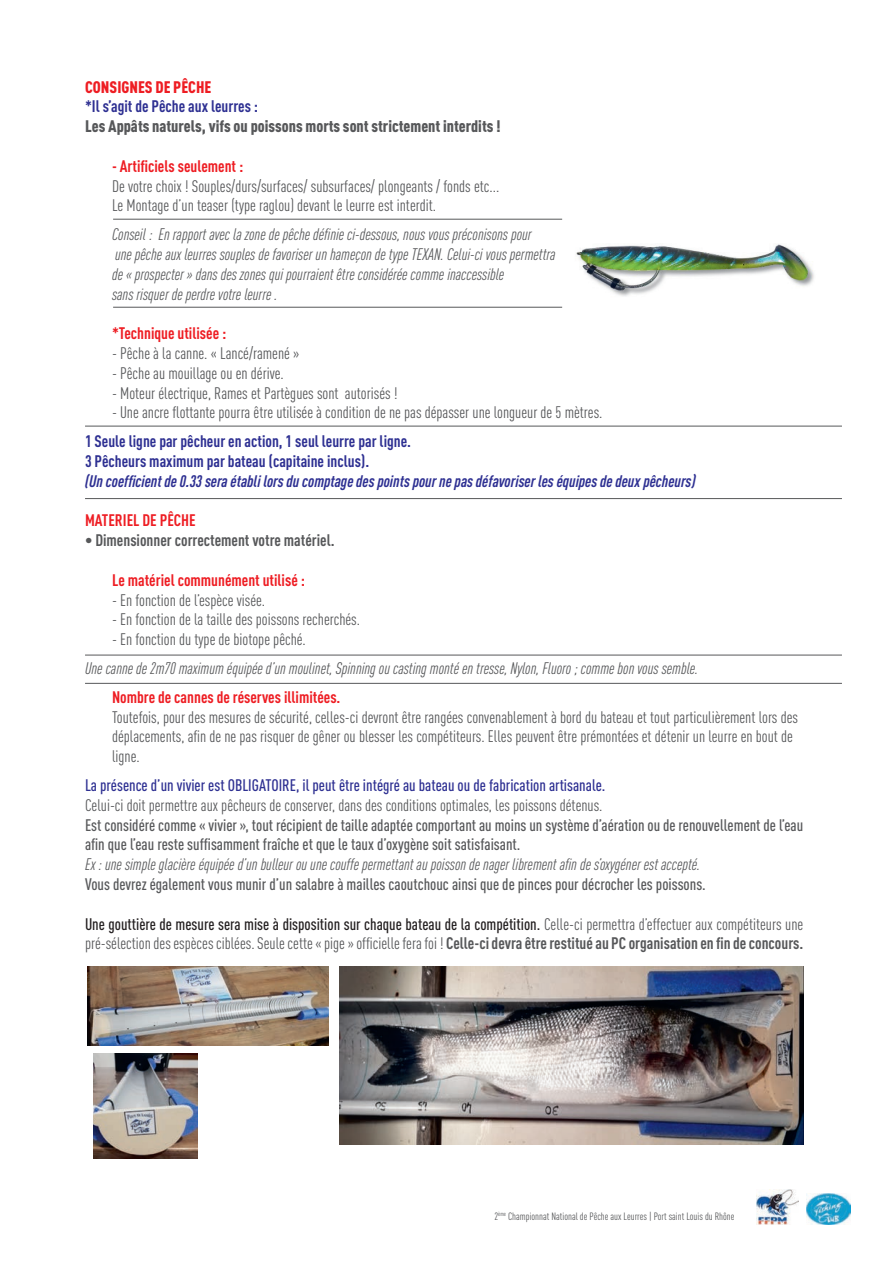
<style>
.page{position:relative;width:893px;height:1263px;background:#fff}
.page>*{position:absolute;margin:0;border:0;box-sizing:border-box;transform-origin:0 0}
.t1{font:condensed 16.5px/19.8px "DIN Pro";color:#57585a}
.t2{font:italic condensed 16.5px/19.8px "DIN Pro";color:#57585a}
.t3{font:500 condensed 16.5px/19.8px "DIN Pro";color:#57585a}
.t4{font:700 condensed 16.5px/19.8px "DIN Pro";color:#2e3092}
.t5{font:700 condensed 16.5px "DIN Pro";color:#ee1d23}
.t6{font:italic 700 condensed 16.5px "DIN Pro";color:#2e3092}
.t7{font:500 condensed 16.5px "DIN Pro";color:#2e3092}
.t8{font:900 condensed 16.5px "DIN Pro";color:#57585a}
.t9{font:700 condensed 16.5px "DIN Pro";color:#57585a}
.t10{font:900 condensed 16.5px "DIN Pro";color:#ee1d23}
.t11{font:condensed 10.5px "DIN Pro";color:#57585a}
.s1{font-weight:500;color:#231f20}
.s2{font-weight:700}
</style>
<div class="page">
<img style="left:576px;top:244px;width:238px;height:52px">
<hr style="left:85px;top:426px;width:757px;height:1px;background:#57585a">
<hr style="left:113px;top:219px;width:449px;height:1px;background:#57585a">
<hr style="left:113px;top:307px;width:449px;height:1px;background:#57585a">
<hr style="left:85px;top:655px;width:757px;height:1px;background:#57585a">
<hr style="left:85px;top:683px;width:757px;height:1px;background:#57585a">
<hr style="left:85px;top:498px;width:757px;height:1px;background:#57585a">
<img style="left:87px;top:966px;width:241px;height:80px">
<img style="left:93px;top:1053px;width:104px;height:105px">
<img style="left:339px;top:966px;width:465px;height:179px">
<img style="left:756px;top:1189px;width:43px;height:35px">
<img style="left:806px;top:1193px;width:44px;height:31px">
<p class="t10" style="left:85px;top:74px;width:128px">CONSIGNES DE PÊCHE</p>
<p class="t4" style="left:85px;top:95px;width:175px">*Il s’agit de Pêche aux leurres :</p>
<p class="t8" style="left:85px;top:113px;width:417px">Les Appâts naturels, vifs ou poissons morts sont strictement interdits !</p>
<p class="t5" style="left:112px;top:153px;width:133px">- Artificiels seulement :</p>
<p class="t1" style="left:112px;top:175px;width:389px">De votre choix ! Souples/durs/surfaces/ subsurfaces/ plongeants / fonds etc...<br>Le Montage d’un teaser (type raglou) devant le leurre est interdit.</p>
<p class="t2" style="left:112px;top:223px;width:445px">Conseil : En rapport avec la zone de pêche définie ci-dessous, nous vous préconisons pour<br>une pêche aux leurres souples de favoriser un hameçon de type TEXAN. Celui-ci vous permettra de « prospecter » dans des zones qui pourraient être considérée comme inaccessible<br>sans risquer de perdre votre leurre .</p>
<p class="t5" style="left:112px;top:321px;width:116px">*Technique utilisée :</p>
<p class="t1" style="left:112px;top:342px;width:189px">- Pêche à la canne. « Lancé/ramené »</p>
<p class="t1" style="left:112px;top:362px;width:173px">- Pêche au mouillage ou en dérive.</p>
<p class="t1" style="left:112px;top:382px;width:287px">- Moteur électrique, Rames et Partègues sont autorisés !</p>
<p class="t1" style="left:112px;top:401px;width:492px">- Une ancre flottante pourra être utilisée à condition de ne pas dépasser une longueur de 5 mètres.</p>
<p class="t4" style="left:85px;top:430px;width:328px">1 Seule ligne par pêcheur en action, 1 seul leurre par ligne.<br>3 Pêcheurs maximum par bateau (capitaine inclus).</p>
<p class="t6" style="left:85px;top:468px;width:612px">(Un coefficient de 0.33 sera établi lors du comptage des points pour ne pas défavoriser les équipes de deux pêcheurs)</p>
<p class="t5" style="left:85px;top:508px;width:112px">MATERIEL DE PÊCHE</p>
<p class="t9" style="left:85px;top:528px;width:251px">• Dimensionner correctement votre matériel.</p>
<p class="t5" style="left:112px;top:567px;width:195px">Le matériel communément utilisé :</p>
<p class="t1" style="left:112px;top:589px;width:155px">- En fonction de l’espèce visée.</p>
<p class="t1" style="left:112px;top:608px;width:250px">- En fonction de la taille des poissons recherchés.</p>
<p class="t1" style="left:112px;top:628px;width:195px">- En fonction du type de biotope pêché.</p>
<p class="t2" style="left:85px;top:657px;width:615px">Une canne de 2m70 maximum équipée d’un moulinet, Spinning ou casting monté en tresse, Nylon, Fluoro ; comme bon vous semble.</p>
<p class="t5" style="left:112px;top:684px;width:230px">Nombre de cannes de réserves illimitées.</p>
<p class="t1" style="left:112px;top:706px;width:687px">Toutefois, pour des mesures de sécurité, celles-ci devront être rangées convenablement à bord du bateau et tout particulièrement lors des déplacements, afin de ne pas risquer de gêner ou blesser les compétiteurs. Elles peuvent être prémontées et détenir un leurre en bout de ligne.</p>
<p class="t7" style="left:85px;top:773px;width:522px">La présence d’un vivier est OBLIGATOIRE, il peut être intégré au bateau ou de fabrication artisanale.</p>
<p class="t1" style="left:85px;top:794px;width:519px">Celui-ci doit permettre aux pêcheurs de conserver, dans des conditions optimales, les poissons détenus.</p>
<p class="t3" style="left:85px;top:813px;width:720px">Est considéré comme « vivier », tout récipient de taille adaptée comportant au moins un système d’aération ou de renouvellement de l’eau afin que l’eau reste suffisamment fraîche et que le taux d’oxygène soit satisfaisant.</p>
<p class="t2" style="left:85px;top:853px;width:617px">Ex : une simple glacière équipée d’un bulleur ou une couffe permettant au poisson de nager librement afin de s’oxygéner est accepté.</p>
<p class="t3" style="left:85px;top:873px;width:622px">Vous devrez également vous munir d’un salabre à mailles caoutchouc ainsi que de pinces pour décrocher les poissons.</p>
<p class="t1" style="left:85px;top:913px;width:720px"><span class="s1">Une gouttière de mesure sera mise à disposition sur chaque bateau de la compétition.</span> Celle-ci permettra d’effectuer aux compétiteurs une pré-sélection des espèces ciblées. Seule cette « pige » officielle fera foi ! <span class="s2">Celle-ci devra être restitué au PC organisation en fin de concours.</span></p>
<p class="t11" style="left:494px;top:1208px;width:242px">2<sup>ème</sup> Championnat National de Pêche aux Leurres | Port saint Louis du Rhône</p>
</div>
